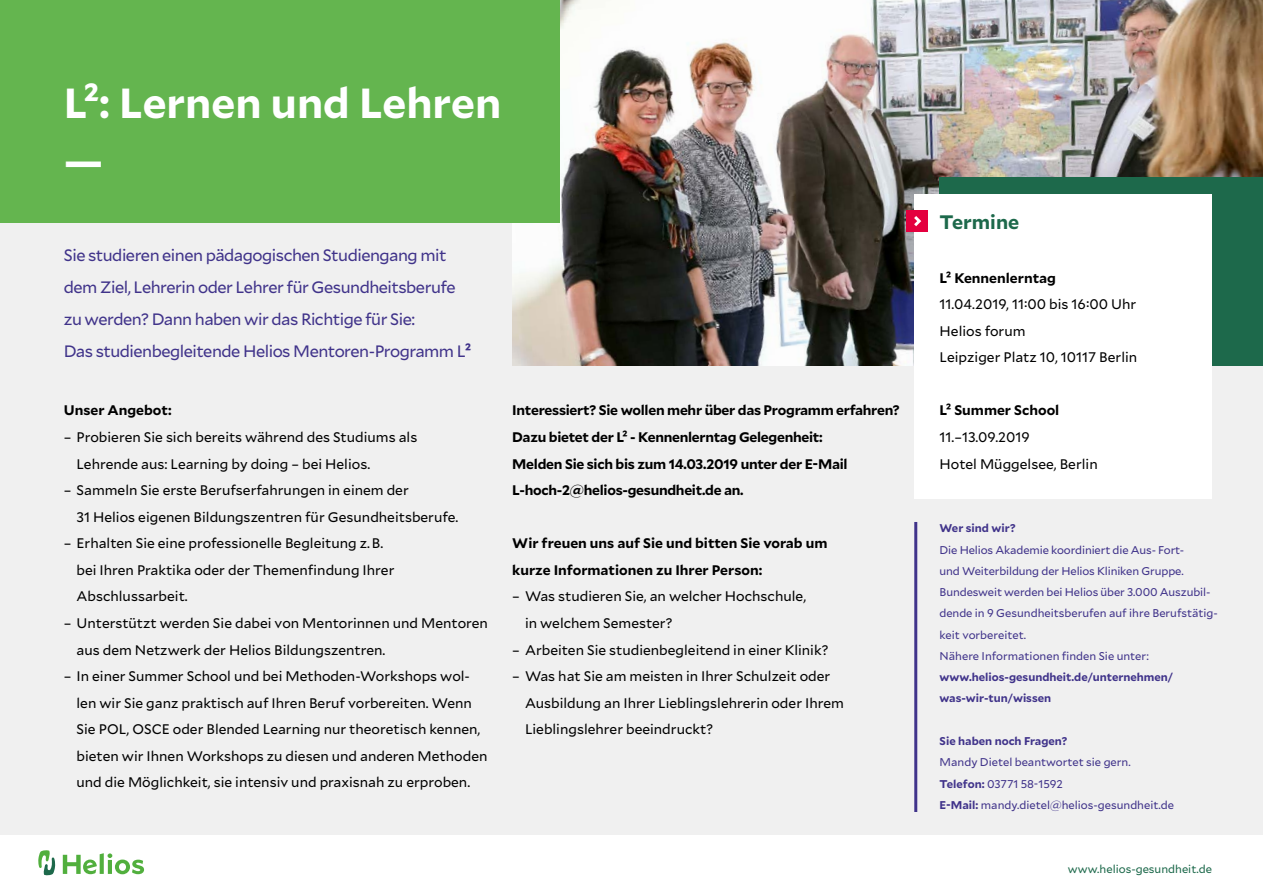
<style>
.page{position:relative;width:1263px;height:893px;background:#fff}
.page>*{position:absolute;margin:0;border:0;box-sizing:border-box;transform-origin:0 0}
.t1{font:700 42px/58.5px "Mallory";color:#fff}
.t2{font:700 19.5px "Mallory";color:#1d694b}
.t3{font:16.5px/32px "Mallory";letter-spacing:-.03em;color:#40338a}
.t4{font:13.8px/26.5px "Mallory";color:#000}
.t5{font:700 13.8px/26.5px "Mallory";letter-spacing:-.02em;color:#000}
.t6{font:700 13.8px/26.5px "Mallory";color:#000}
.t7{font:11.25px/21.3px "Mallory";letter-spacing:-.005em;color:#40338a}
.t8{font:700 11.25px/21.3px "Mallory";color:#40338a}
.t9{font:11.25px "Mallory";color:#1d694b}
.s1{font-weight:700}
</style>
<div class="page">
<div style="left:0;top:0;width:1263px;height:842px;background:#f0f0f0"></div>
<div style="left:0;top:836px;width:1263px;height:57px;background:#fff"></div>
<svg style="left:63px;top:853px;width:81px;height:21px"></svg>
<svg style="left:38px;top:850px;width:17px;height:25px"></svg>
<img style="left:512px;top:0;width:751px;height:366px">
<div style="left:939px;top:177px;width:324px;height:189px;background:#1d694b"></div>
<div style="left:0;top:0;width:559px;height:222px;background:#64b54f"></div>
<hr style="left:914px;top:522px;width:3px;height:290px;background:#40338a">
<div style="left:914px;top:195px;width:298px;height:304px;background:#fff"></div>
<div style="left:906px;top:210px;width:22px;height:22px;background:#e4003f"></div>
<svg style="left:914px;top:216px;width:7px;height:10px"></svg>
<h1 class="t1" style="left:64px;top:71px;width:439px">L2: Lernen und Lehren —</h1>
<p class="t3" style="left:64px;top:239px;width:409px">Sie studieren einen pädagogischen Studiengang mit dem Ziel, Lehrerin oder Lehrer für Gesundheitsberufe zu werden? Dann haben wir das Richtige für Sie:<br>Das studienbegleitende Helios Mentoren-Programm L<span class="s1">2</span></p>
<p class="t6" style="left:64px;top:396px;width:109px">Unser Angebot:</p>
<p class="t4" style="left:77px;top:423px;width:342px;text-indent:-13px">– Probieren Sie sich bereits während des Studiums als<br>Lehrende aus: Learning by doing – bei Helios.</p>
<p class="t4" style="left:77px;top:476px;width:383px;text-indent:-13px">– Sammeln Sie erste Berufserfahrungen in einem der<br>31 Helios eigenen Bildungszentren für Gesundheitsberufe.</p>
<p class="t4" style="left:77px;top:529px;width:319px;text-indent:-13px">– Erhalten Sie eine professionelle Begleitung z. B. bei Ihren Praktika oder der Themenfindung Ihrer<br>Abschlussarbeit.</p>
<p class="t4" style="left:77px;top:609px;width:413px;text-indent:-13px">– Unterstützt werden Sie dabei von Mentorinnen und Mentoren aus dem Netzwerk der Helios Bildungszentren.</p>
<p class="t4" style="left:77px;top:662px;width:412px;text-indent:-13px">– In einer Summer School und bei Methoden-Workshops wol&shy;len wir Sie ganz praktisch auf Ihren Beruf vorbereiten. Wenn Sie POL, OSCE oder Blended Learning nur theoretisch kennen, bieten wir Ihnen Workshops zu diesen und anderen Methoden und die Möglichkeit, sie intensiv und praxisnah zu erproben.</p>
<p class="t5" style="left:512px;top:396px;width:389px">Interessiert? Sie wollen mehr über das Programm erfahren?<br>Dazu bietet der L2 - Kennenlerntag Gelegenheit:<br>Melden Sie sich bis zum 14.03.2019 unter der E-Mail L-hoch-2@helios-gesundheit.de an.</p>
<p class="t6" style="left:512px;top:529px;width:317px">Wir freuen uns auf Sie und bitten Sie vorab um kurze Informationen zu Ihrer Person:</p>
<p class="t4" style="left:525px;top:582px;width:283px;text-indent:-13px">– Was studieren Sie, an welcher Hochschule, in welchem Semester?</p>
<p class="t4" style="left:512px;top:636px;width:318px">– Arbeiten Sie studienbegleitend in einer Klinik?</p>
<p class="t4" style="left:525px;top:662px;width:320px;text-indent:-13px">– Was hat Sie am meisten in Ihrer Schulzeit oder<br>Ausbildung an Ihrer Lieblingslehrerin oder Ihrem<br>Lieblingslehrer beeindruckt?</p>
<h2 class="t2" style="left:939px;top:208px;width:81px">Termine</h2>
<p class="t6" style="left:939px;top:263px;width:118px">L2 Kennenlerntag</p>
<p class="t4" style="left:939px;top:290px;width:199px">11.04.2019, 11:00 bis 16:00 Uhr<br>Helios forum<br>Leipziger Platz 10, 10117 Berlin</p>
<p class="t6" style="left:939px;top:396px;width:121px">L2 Summer School</p>
<p class="t4" style="left:939px;top:423px;width:160px">11.–13.09.2019<br>Hotel Müggelsee, Berlin</p>
<p class="t8" style="left:939px;top:517px;width:77px">Wer sind wir?</p>
<p class="t7" style="left:939px;top:538px;width:280px">Die Helios Akademie koordiniert die Aus- Fort-<br>und Weiterbildung der Helios Kliniken Gruppe.<br>Bundesweit werden bei Helios über 3.000 Auszubil&shy;dende in 9 Gesundheitsberufen auf ihre Berufstätig&shy;keit vorbereitet.<br>Nähere Informationen finden Sie unter:</p>
<p class="t8" style="left:939px;top:666px;width:235px">www.helios-gesundheit.de/unternehmen/ was-wir-tun/wissen</p>
<p class="t8" style="left:939px;top:730px;width:129px">Sie haben noch Fragen?</p>
<p class="t7" style="left:939px;top:751px;width:236px">Mandy Dietel beantwortet sie gern.<br><span class="s1">Telefon:</span> 03771 58-1592<br><span class="s1">E-Mail:</span> mandy.dietel@helios-gesundheit.de</p>
<p class="t9" style="left:1068px;top:860px;width:145px">www.helios-gesundheit.de</p>
</div>
